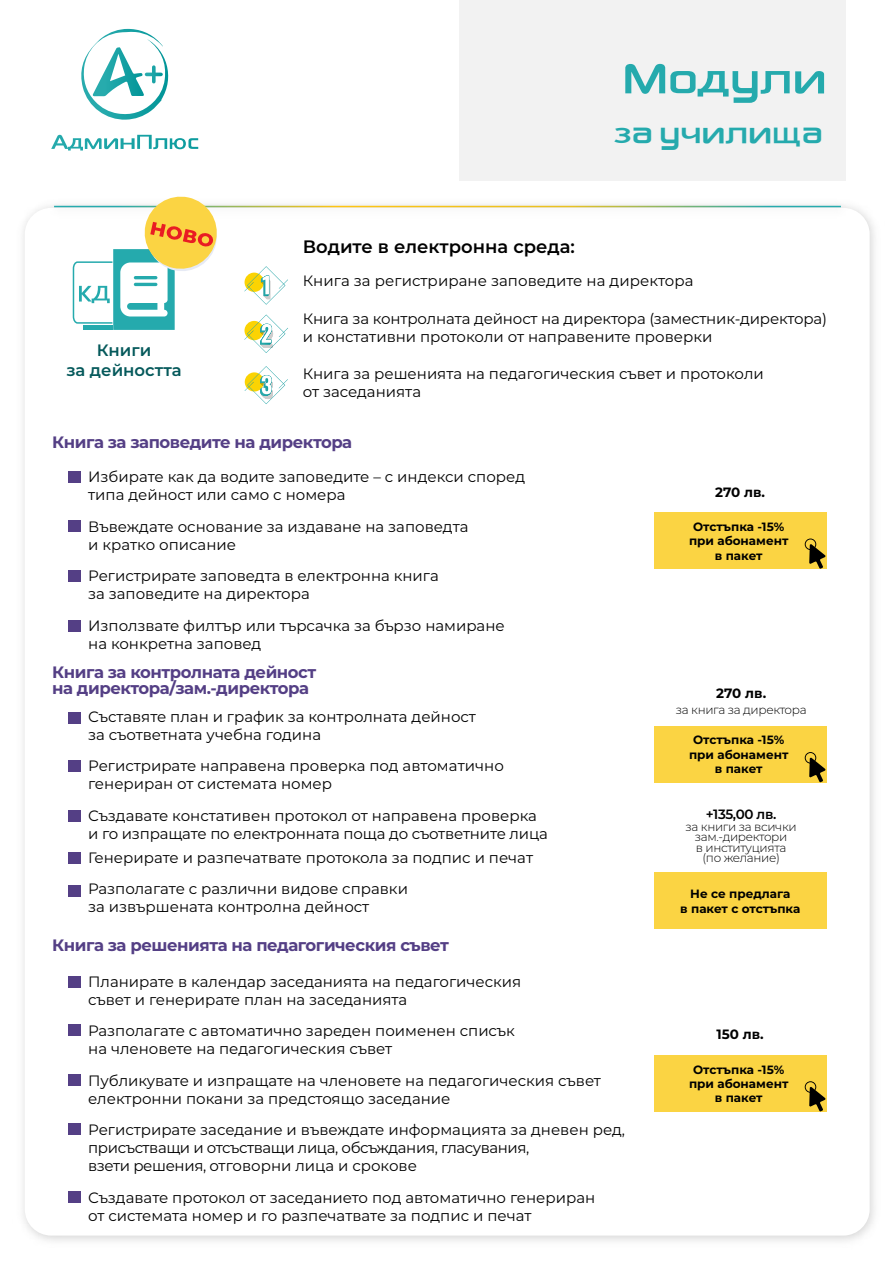
<style>
.page{position:relative;width:893px;height:1263px;background:#fff}
.page>*{position:absolute;margin:0;border:0;box-sizing:border-box;transform-origin:0 0}
.t1{font:700 58.8px "Sony Sketch EF";color:#25aaad}
.t2{font:700 41.25px "Sony Sketch EF";color:#25aaad}
.t3{font:600 18px "Montserrat";color:#000}
.t4{font:700 16.5px/16.5px "Montserrat";letter-spacing:-.025em;color:#543f85}
.t5{font:600 16.5px/19.8px "Montserrat";color:#05595b;text-align:center}
.t6{font:15px/18px "Montserrat";color:#000}
.t7{font:700 13.5px "Montserrat";color:#000}
.t8{font:600 13.5px "Montserrat";letter-spacing:-.025em;color:#000}
.t9{font:700 12px/14.4px "Montserrat";color:#000;text-align:center}
.t10{font:300 12px/10.5px "Montserrat";letter-spacing:-.025em;color:#000;text-align:center}
</style>
<div class="page">
<div style="left:459px;top:0;width:387px;height:181px;background:#f2f2f2"></div>
<svg style="left:81px;top:29px;width:88px;height:91px"></svg>
<svg style="left:51px;top:135px;width:147px;height:15px"></svg>
<hr style="left:54px;top:206px;width:787px;height:1px;background:#fff">
<svg style="left:72px;top:196px;width:148px;height:134px"></svg>
<svg style="left:244px;top:266px;width:44px;height:39px"></svg>
<svg style="left:244px;top:314px;width:44px;height:39px"></svg>
<svg style="left:245px;top:366px;width:43px;height:38px"></svg>
<div style="left:654px;top:512px;width:173px;height:57px;background:#fbd443"></div>
<svg style="left:805px;top:538px;width:21px;height:31px"></svg>
<div style="left:654px;top:726px;width:173px;height:57px;background:#fbd443"></div>
<svg style="left:805px;top:752px;width:21px;height:30px"></svg>
<div style="left:654px;top:1055px;width:173px;height:57px;background:#fbd443"></div>
<svg style="left:805px;top:1081px;width:21px;height:30px"></svg>
<div style="left:68px;top:976px;width:12px;height:11px;background:#543f85"></div>
<div style="left:68px;top:1024px;width:12px;height:12px;background:#543f85"></div>
<div style="left:68px;top:1191px;width:12px;height:11px;background:#543f85"></div>
<div style="left:68px;top:1123px;width:12px;height:12px;background:#543f85"></div>
<div style="left:68px;top:1074px;width:12px;height:12px;background:#543f85"></div>
<div style="left:68px;top:712px;width:12px;height:11px;background:#543f85"></div>
<div style="left:68px;top:760px;width:12px;height:12px;background:#543f85"></div>
<div style="left:68px;top:885px;width:12px;height:11px;background:#543f85"></div>
<div style="left:68px;top:852px;width:12px;height:11px;background:#543f85"></div>
<div style="left:68px;top:810px;width:12px;height:12px;background:#543f85"></div>
<div style="left:68px;top:472px;width:12px;height:11px;background:#543f85"></div>
<div style="left:68px;top:520px;width:12px;height:11px;background:#543f85"></div>
<div style="left:68px;top:621px;width:12px;height:11px;background:#543f85"></div>
<div style="left:68px;top:570px;width:12px;height:11px;background:#543f85"></div>
<div style="left:654px;top:872px;width:172px;height:57px;background:#fbd443"></div>
<h1 class="t1" style="left:623px;top:45px;width:206px">Модули</h1>
<h2 class="t2" style="left:613px;top:109px;width:211px">за училища</h2>
<p class="t3" style="left:303px;top:234px;width:274px">Водите в електронна среда:</p>
<p class="t6" style="left:303px;top:272px;width:392px">Книга за регистриране заповедите на директора</p>
<p class="t6" style="left:303px;top:309px;width:526px">Книга за контролната дейност на директора (заместник-директора) и констативни протоколи от направените проверки</p>
<p class="t6" style="left:303px;top:365px;width:462px">Книга за решенията на педагогическия съвет и протоколи от заседанията</p>
<p class="t4" style="left:52px;top:433px;width:301px">Книга за заповедите на директора</p>
<p class="t5" style="left:66px;top:340px;width:117px">Книги<br>за дейността</p>
<p class="t6" style="left:88px;top:467px;width:438px">Избирате как да водите заповедите – с индекси според типа дейност или само с номера</p>
<p class="t6" style="left:88px;top:517px;width:382px">Въвеждате основание за издаване на заповедта и кратко описание</p>
<p class="t6" style="left:88px;top:566px;width:352px">Регистрирате заповедта в електронна книга за заповедите на директора</p>
<p class="t6" style="left:88px;top:616px;width:418px">Използвате филтър или търсачка за бързо намиране на конкретна заповед</p>
<p class="t4" style="left:52px;top:663px;width:266px">Книга за контролната дейност на директора/зам.-директора</p>
<p class="t6" style="left:88px;top:707px;width:389px">Съставяте план и график за контролната дейност за съответната учебна година</p>
<p class="t6" style="left:88px;top:757px;width:417px">Регистрирате направена проверка под автоматично генериран от системата номер</p>
<p class="t6" style="left:88px;top:806px;width:461px">Създавате констативен протокол от направена проверка и го изпращате по електронната поща до съответните лица</p>
<p class="t6" style="left:88px;top:841px;width:446px;line-height:31.5px">Генерирате и разпечатвате протокола за подпис и печат<br>Разполагате с различни видове справки</p>
<p class="t6" style="left:88px;top:898px;width:283px">за извършената контролна дейност</p>
<p class="t4" style="left:52px;top:936px;width:398px">Книга за решенията на педагогическия съвет</p>
<p class="t6" style="left:88px;top:972px;width:435px">Планирате в календар заседанията на педагогическия съвет и генерирате план на заседанията</p>
<p class="t6" style="left:88px;top:1021px;width:428px">Разполагате с автоматично зареден поименен списък на членовете на педагогическия съвет</p>
<p class="t6" style="left:88px;top:1071px;width:514px">Публикувате и изпращате на членовете на педагогическия съвет електронни покани за предстоящо заседание</p>
<p class="t6" style="left:88px;top:1120px;width:538px">Регистрирате заседание и въвеждате информацията за дневен ред, присъстващи и отсъстващи лица, обсъждания, гласувания,<br>взети решения, отговорни лица и срокове</p>
<p class="t6" style="left:88px;top:1188px;width:509px">Създавате протокол от заседанието под автоматично генериран от системата номер и го разпечатвате за подпис и печат</p>
<p class="t7" style="left:715px;top:483px;width:51px">270 лв.</p>
<p class="t9" style="left:689px;top:519px;width:101px">Отстъпка -15% при абонамент в пакет</p>
<p class="t7" style="left:716px;top:683px;width:51px">270 лв.</p>
<p class="t10" style="left:676px;top:704px;width:132px">за книга за директора</p>
<p class="t9" style="left:689px;top:732px;width:101px">Отстъпка -15% при абонамент в пакет</p>
<p class="t8" style="left:706px;top:804px;width:72px">+135,00 лв.</p>
<p class="t10" style="left:685px;top:821px;width:113px">за книги за всички зам.-директори<br>в институцията (по желание)</p>
<p class="t9" style="left:680px;top:886px;width:122px">Не се предлага<br>в пакет с отстъпка</p>
<p class="t7" style="left:716px;top:1025px;width:49px">150 лв.</p>
<p class="t9" style="left:689px;top:1061px;width:101px">Отстъпка -15% при абонамент в пакет</p>
</div>
